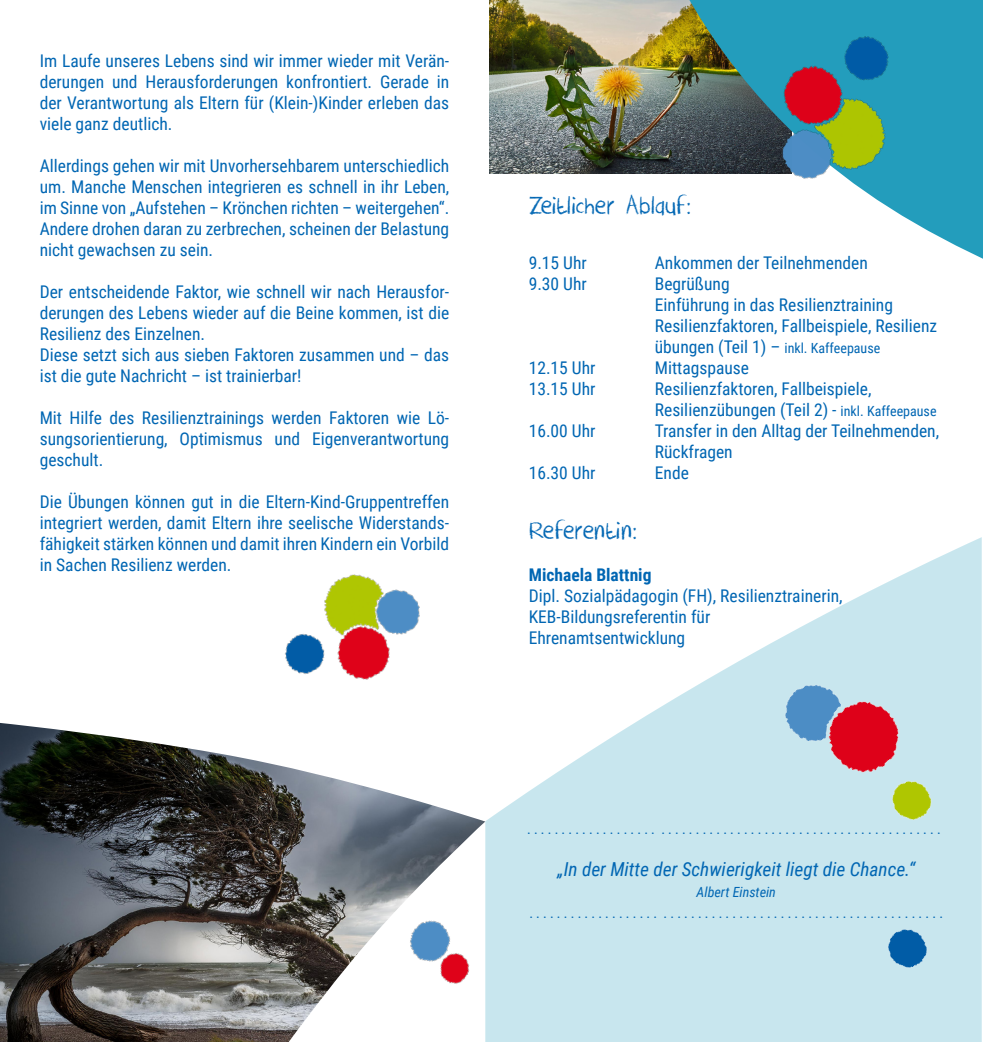
<style>
.page{position:relative;width:983px;height:1042px;background:#fff}
.page>*{position:absolute;margin:0;border:0;box-sizing:border-box;transform-origin:0 0}
.Copy_hervorgehoben{font:28px "DK Crayon Crumble";color:#0166b3}
.Copy_hervorgehoben-2{font:italic 19.25px "Roboto Condensed";color:#0166b3}
.Copy_hervorgehoben-3{font:17.5px/21px "Roboto Condensed";color:#0166b3;text-align:justify}
.Copy_hervorgehoben-4{font:14px "Roboto Condensed";color:#0166b3}
.Copy_hervorgehoben-5{font:italic 14px "Roboto Condensed";color:#0166b3}
.s1{font-size:17.5px}
.s2{font-size:14px}
.s3{font-weight:700}
</style>
<div class="page">
<img style="left:489px;top:0;width:174px;height:174px">
<svg style="left:663px;top:0;width:319px;height:259px"></svg>
<svg style="left:485px;top:537px;width:496px;height:505px"></svg>
<img style="left:0;top:723px;width:485px;height:319px">
<img style="left:638px;top:579px;width:344px;height:463px">
<img style="left:398px;top:911px;width:87px;height:80px">
<img style="left:256px;top:574px;width:193px;height:150px">
<img style="left:730px;top:0;width:232px;height:233px">
<p class="Copy_hervorgehoben-3" style="left:40px;top:49px;width:411px">Im Laufe unseres Lebens sind wir immer wieder mit Verän&shy;derungen und Herausforderungen konfrontiert. Gerade in der Verantwortung als Eltern für (Klein-)Kinder erleben das viele ganz deutlich.</p>
<p class="Copy_hervorgehoben-3" style="left:40px;top:154px;width:411px">Allerdings gehen wir mit Unvorhersehbarem unterschiedlich um. Manche Menschen integrieren es schnell in ihr Leben, im Sinne von „Aufstehen – Krönchen richten – weitergehen“.</p>
<p class="Copy_hervorgehoben-3" style="left:40px;top:217px;width:411px">Andere drohen daran zu zerbrechen, scheinen der Belastung nicht gewachsen zu sein.</p>
<p class="Copy_hervorgehoben-3" style="left:40px;top:280px;width:411px">Der entscheidende Faktor, wie schnell wir nach Herausfor&shy;derungen des Lebens wieder auf die Beine kommen, ist die Resilienz des Einzelnen.</p>
<p class="Copy_hervorgehoben-3" style="left:40px;top:343px;width:411px">Diese setzt sich aus sieben Faktoren zusammen und – das ist die gute Nachricht – ist trainierbar!</p>
<p class="Copy_hervorgehoben-3" style="left:40px;top:406px;width:411px">Mit Hilfe des Resilienztrainings werden Faktoren wie Lö&shy;sungsorientierung, Optimismus und Eigenverantwortung geschult.</p>
<p class="Copy_hervorgehoben-3" style="left:40px;top:490px;width:411px">Die Übungen können gut in die Eltern-Kind-Gruppentreffen integriert werden, damit Eltern ihre seelische Widerstands&shy;fähigkeit stärken können und damit ihren Kindern ein Vorbild in Sachen Resilienz werden.</p>
<p class="Copy_hervorgehoben" style="left:528px;top:189px;width:164px">Zeitlicher Ablauf:</p>
<p class="Copy_hervorgehoben-3" style="left:528px;top:251px;width:60px">9.15 Uhr</p>
<p class="Copy_hervorgehoben-3" style="left:654px;top:251px;width:214px">Ankommen der Teilnehmenden</p>
<p class="Copy_hervorgehoben-3" style="left:528px;top:272px;width:60px">9.30 Uhr</p>
<p class="Copy_hervorgehoben-3" style="left:654px;top:272px;width:76px">Begrüßung</p>
<p class="Copy_hervorgehoben-3" style="left:654px;top:293px;width:239px">Einführung in das Resilienztraining</p>
<p class="Copy_hervorgehoben-3" style="left:654px;top:314px;width:284px">Resilienzfaktoren, Fallbeispiele, Resilienz</p>
<p class="Copy_hervorgehoben-4" style="left:654px;top:338px;width:227px"><span class="s1">übungen (Teil 1) –</span> inkl. Kaffeepause</p>
<p class="Copy_hervorgehoben-3" style="left:528px;top:356px;width:68px">12.15 Uhr</p>
<p class="Copy_hervorgehoben-3" style="left:654px;top:356px;width:96px">Mittagspause</p>
<p class="Copy_hervorgehoben-3" style="left:528px;top:377px;width:68px">13.15 Uhr</p>
<p class="Copy_hervorgehoben-3" style="left:654px;top:377px;width:218px">Resilienzfaktoren, Fallbeispiele,</p>
<p class="Copy_hervorgehoben-3" style="left:654px;top:398px;width:283px">Resilienzübungen (Teil 2) - <span class="s2">inkl. Kaffeepause</span></p>
<p class="Copy_hervorgehoben-3" style="left:528px;top:419px;width:68px">16.00 Uhr</p>
<p class="Copy_hervorgehoben-3" style="left:654px;top:419px;width:286px">Transfer in den Alltag der Teilnehmenden,<br>Rückfragen</p>
<p class="Copy_hervorgehoben-3" style="left:528px;top:461px;width:68px">16.30 Uhr</p>
<p class="Copy_hervorgehoben-3" style="left:654px;top:461px;width:36px">Ende</p>
<p class="Copy_hervorgehoben" style="left:528px;top:514px;width:110px">Referentin:</p>
<p class="Copy_hervorgehoben-3" style="left:528px;top:564px;width:315px"><span class="s3">Michaela Blattnig<br></span>Dipl. Sozialpädagogin (FH), Resilienztrainerin,</p>
<p class="Copy_hervorgehoben-3" style="left:528px;top:606px;width:183px">KEB-Bildungsreferentin für</p>
<p class="Copy_hervorgehoben-3" style="left:528px;top:627px;width:158px">Ehrenamtsentwicklung</p>
<p class="Copy_hervorgehoben-4" style="left:527px;top:819px;width:415px">. . . . . . . . . . . . . . . . . . . . . . . . . . . . . . . . . . . . . . . . . . . . . . . . . . . . . . . . . . . .</p>
<p class="Copy_hervorgehoben-2" style="left:557px;top:855px;width:359px">„In der Mitte der Schwierigkeit liegt die Chance.“</p>
<p class="Copy_hervorgehoben-5" style="left:696px;top:882px;width:81px">Albert Einstein</p>
<p class="Copy_hervorgehoben-4" style="left:529px;top:903px;width:415px">. . . . . . . . . . . . . . . . . . . . . . . . . . . . . . . . . . . . . . . . . . . . . . . . . . . . . . . . . . . .</p>
</div>
